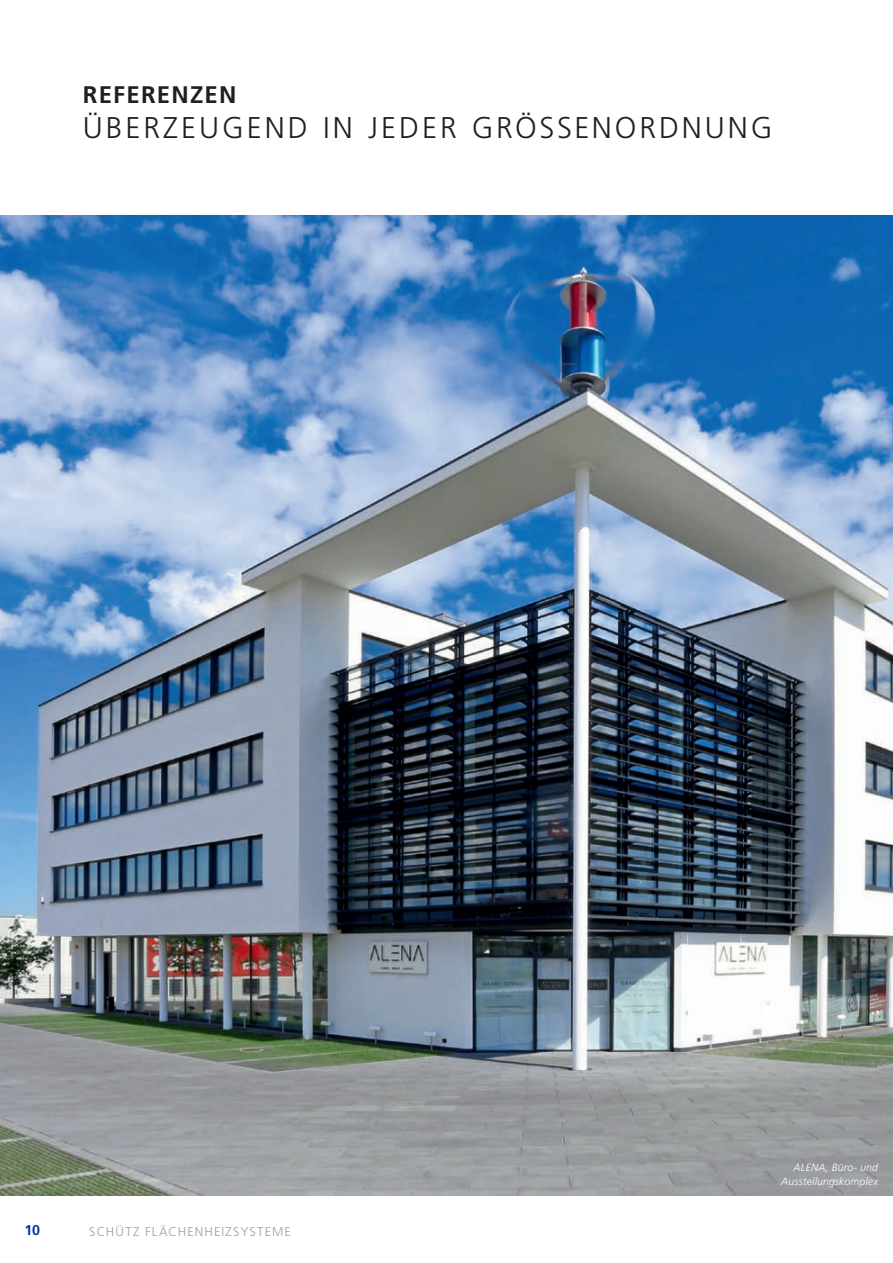
<style>
.page{position:relative;width:893px;height:1263px;background:#fff}
.page>*{position:absolute;margin:0;border:0;box-sizing:border-box;transform-origin:0 0}
.t1{font:300 30px "Frutiger LT Pro";letter-spacing:.1em;color:#231f20}
.t2{font:700 24px "Frutiger LT Pro";letter-spacing:.05em;color:#231f20}
.t3{font:700 14.25px "Frutiger LT Pro";color:#0036a0}
.t4{font:300 12.75px "Frutiger LT Pro";letter-spacing:.09em;color:#a39d9b}
.t5{font:italic 300 10.5px/13.5px "Frutiger";letter-spacing:.015em;color:#fff;text-align:right}
</style>
<div class="page">
<img style="left:0;top:216px;width:893px;height:979px">
<h2 class="t2" style="left:83px;top:80px;width:155px">REFERENZEN</h2>
<h1 class="t1" style="left:83px;top:110px;width:691px">ÜBERZEUGEND IN JEDER GRÖSSENORDNUNG</h1>
<h3 class="t3" style="left:24px;top:1222px;width:17px">10</h3>
<p class="t4" style="left:89px;top:1224px;width:203px">SCHÜTZ FLÄCHENHEIZSYSTEME</p>
<p class="t5" style="left:781px;top:1161px;width:98px">ALENA, Büro- und<br>Ausstellungskomplex</p>
</div>
